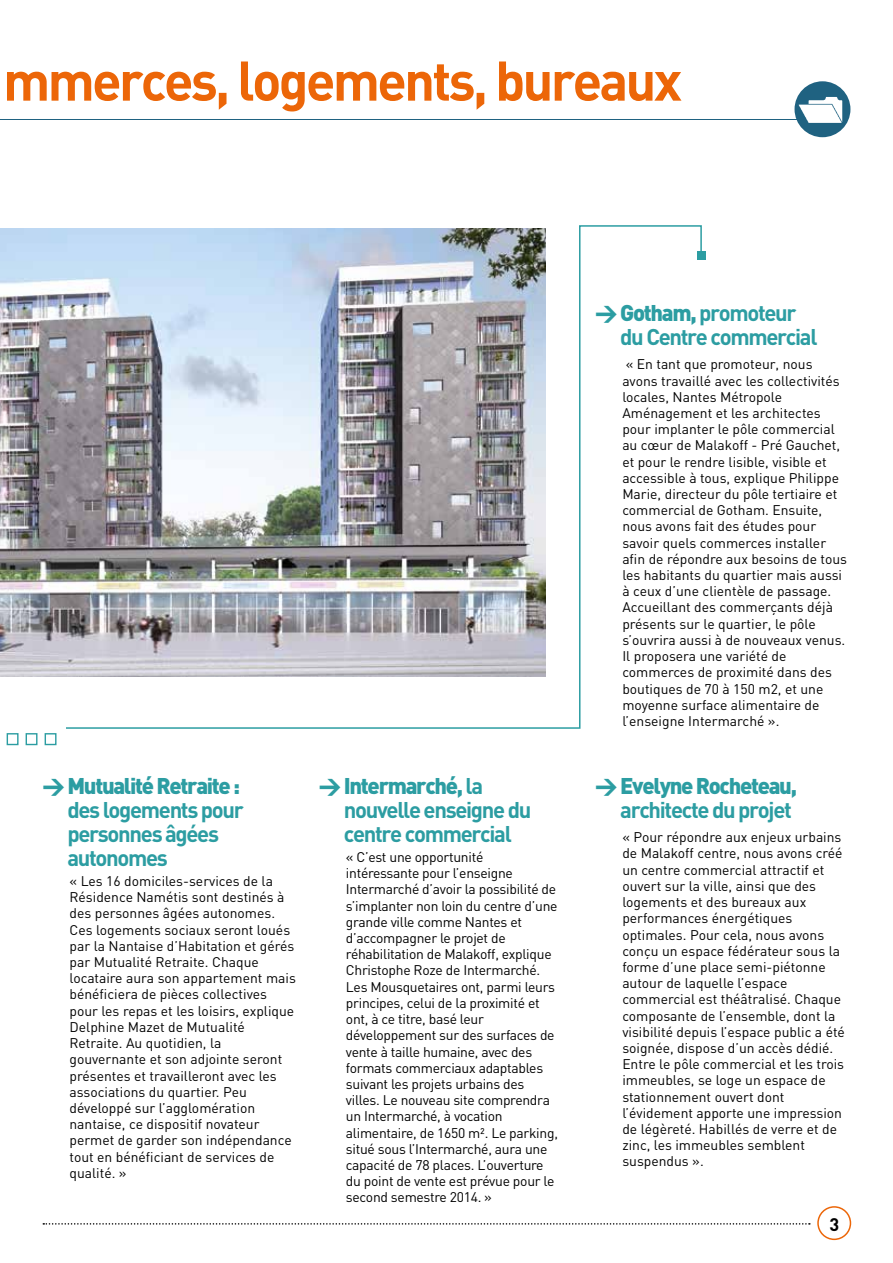
<style>
.page{position:relative;width:893px;height:1263px;background:#fff}
.page>*{position:absolute;margin:0;border:0;box-sizing:border-box;transform-origin:0 0}
.t1{font:700 55.05px "DIN";letter-spacing:-.05em;color:#ec6608}
.t2{font:700 22.5px/24px "DIN";letter-spacing:-.06em;color:#2c9da2}
.t3{font:900 22.5px "DIN";color:#2c9da2}
.t4{font:700 18px "DIN";color:#000}
.t5{font:13.8px/16.2px "DIN";color:#000}
.t6{font:13.8px/16.2px "DIN";letter-spacing:-.02em;color:#000}
.s1{font-weight:900}
</style>
<div class="page">
<hr style="left:0;top:119px;width:799px;height:1px;background:#1f6281">
<div style="left:794px;top:81px;width:56px;height:56px;background:#1f6281;border-radius:50%"></div>
<img style="left:799px;top:92px;width:44px;height:31px">
<img style="left:0;top:225px;width:702px;height:504px">
<div style="left:0;top:707px;width:66px;height:50px;background:#fff"></div>
<svg style="left:6px;top:733px;width:51px;height:13px"></svg>
<svg style="left:43px;top:1223px;width:767px;height:1px"></svg>
<div style="left:817px;top:1206px;width:34px;height:34px;border:2px solid #ec6608;border-radius:50%"></div>
<div style="left:696px;top:251px;width:9px;height:9px;background:#2c9da2"></div>
<h1 class="t1" style="left:3px;top:45px;width:681px">mmerces, logements, bureaux</h1>
<h2 class="t3" style="left:43px;top:770px;width:199px">&gt; M utualité Retraite :</h2>
<h2 class="t2" style="left:67px;top:796px;width:178px">des logements pour personnes âgées autonomes</h2>
<p class="t5" style="left:70px;top:873px;width:228px">« Les 16 domiciles-services de la<br>Résidence Namétis sont destinés à des personnes âgées autonomes.<br>Ces logements sociaux seront loués par la Nantaise d’Habitation et gérés par Mutualité Retraite. Chaque locataire aura son appartement mais bénéficiera de pièces collectives pour les repas et les loisirs, explique<br>Delphine Mazet de Mutualité<br>Retraite. Au quotidien, la gouvernante et son adjointe seront présentes et travailleront avec les associations du quartier. Peu développé sur l’agglomération nantaise, ce dispositif novateur permet de garder son indépendance tout en bénéficiant de services de qualité. »</p>
<h2 class="t2" style="left:344px;top:772px;width:189px;text-indent:-25px"><span class="s1">&gt; I ntermarché,</span> la nouvelle enseigne du centre commercial</h2>
<p class="t6" style="left:346px;top:849px;width:214px">« C’est une opportunité intéressante pour l’enseigne<br>Intermarché d’avoir la possibilité de s’implanter non loin du centre d’une grande ville comme Nantes et d’accompagner le projet de réhabilitation de Malakoff, explique<br>Christophe Roze de Intermarché.<br>Les Mousquetaires ont, parmi leurs principes, celui de la proximité et ont, à ce titre, basé leur développement sur des surfaces de vente à taille humaine, avec des formats commerciaux adaptables suivant les projets urbains des villes. Le nouveau site comprendra un Intermarché, à vocation alimentaire, de 1650 m². Le parking, situé sous l’Intermarché, aura une capacité de 78 places. L’ouverture du point de vente est prévue pour le second semestre 2014. »</p>
<h2 class="t2" style="left:620px;top:300px;width:199px;text-indent:-25px"><span class="s1">&gt; Gotham,</span> promoteur du Centre commercial</h2>
<p class="t5" style="left:622px;top:356px;width:226px">« En tant que promoteur, nous avons travaillé avec les collectivités locales, Nantes Métropole Aménagement et les architectes pour implanter le pôle commercial au cœur de Malakoff - Pré Gauchet, et pour le rendre lisible, visible et accessible à tous, explique Philippe Marie, directeur du pôle tertiaire et commercial de Gotham. Ensuite, nous avons fait des études pour savoir quels commerces installer afin de répondre aux besoins de tous les habitants du quartier mais aussi à ceux d’une clientèle de passage.<br>Accueillant des commerçants déjà présents sur le quartier, le pôle s’ouvrira aussi à de nouveaux venus.<br>Il proposera une variété de commerces de proximité dans des boutiques de 70 à 150 m2, et une moyenne surface alimentaire de l’enseigne Intermarché ».</p>
<h2 class="t3" style="left:595px;top:770px;width:203px">&gt; Evelyne Rocheteau,</h2>
<h2 class="t2" style="left:620px;top:796px;width:173px">architecte du projet</h2>
<p class="t5" style="left:622px;top:829px;width:224px">« Pour répondre aux enjeux urbains de Malakoff centre, nous avons créé un centre commercial attractif et ouvert sur la ville, ainsi que des logements et des bureaux aux performances énergétiques optimales. Pour cela, nous avons conçu un espace fédérateur sous la forme d’une place semi-piétonne autour de laquelle l’espace commercial est théâtralisé. Chaque composante de l’ensemble, dont la visibilité depuis l’espace public a été soignée, dispose d’un accès dédié.<br>Entre le pôle commercial et les trois immeubles, se loge un espace de stationnement ouvert dont l’évidement apporte une impression de légèreté. Habillés de verre et de zinc, les immeubles semblent suspendus ».</p>
<h3 class="t4" style="left:829px;top:1212px;width:11px">3</h3>
</div>
